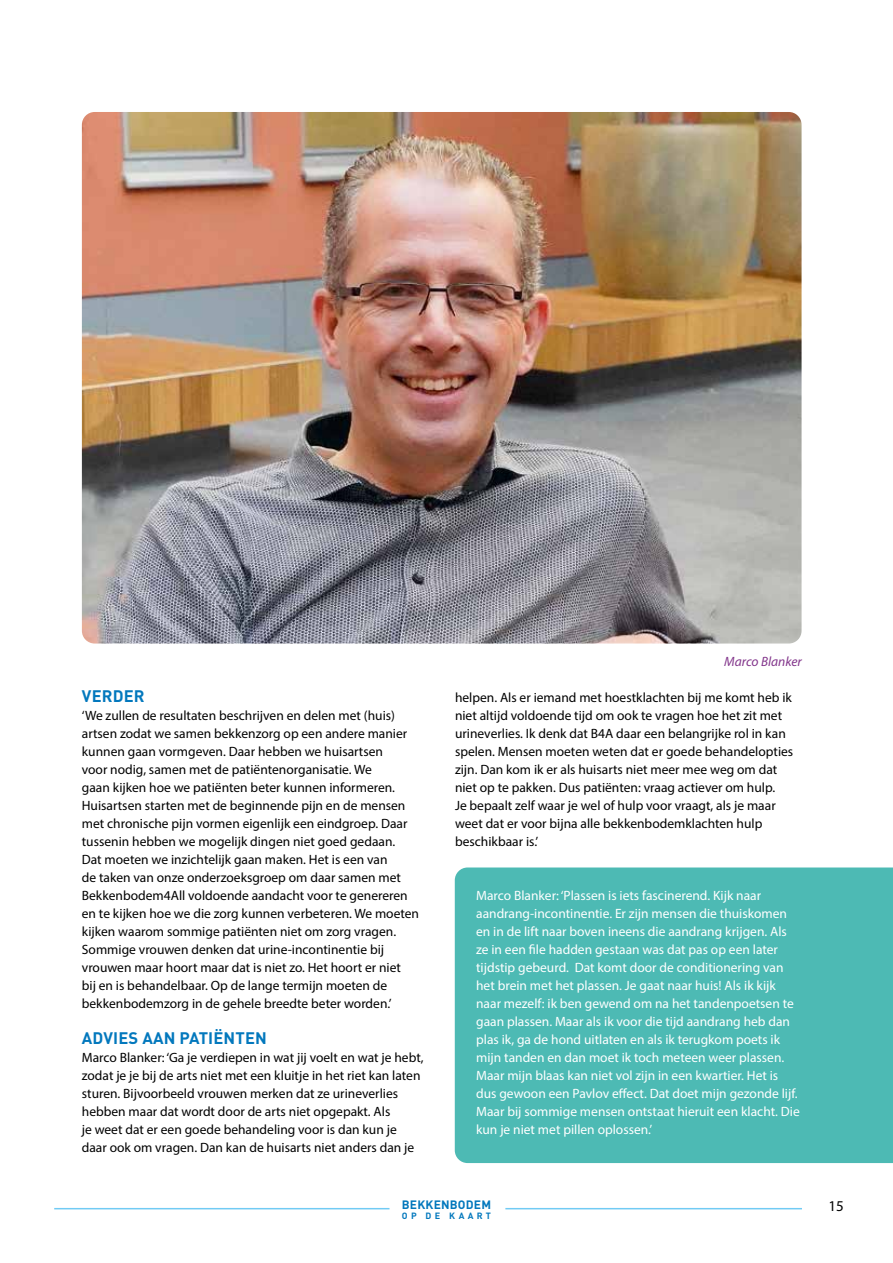
<style>
.page{position:relative;width:893px;height:1263px;background:#fff}
.page>*{position:absolute;margin:0;border:0;box-sizing:border-box;transform-origin:0 0}
.t1{font:700 16.5px "DIN Pro";letter-spacing:.01em;color:#0378bd}
.t2{font:15px "Myriad Pro";color:#000}
.t3{font:13.5px/18px "Myriad Pro";color:#000}
.t4{font:13.5px/18px "Myriad Pro";color:#fff}
.t5{font:italic 13.5px "Myriad Pro";color:#82358b}
.t6{font:700 12px "DIN Pro";letter-spacing:.015em;color:#0378bd}
.t7{font:700 9px "DIN Pro";letter-spacing:.37em;color:#0378bd}
</style>
<div class="page">
<hr style="left:54px;top:1208px;width:335px;height:1px;background:#71cbf4">
<hr style="left:505px;top:1208px;width:297px;height:1px;background:#71cbf4">
<img style="left:82px;top:112px;width:719px;height:531px">
<div style="left:455px;top:867px;width:438px;height:296px;background:#4dbab4"></div>
<p class="t1" style="left:82px;top:682px;width:64px">VERDER</p>
<p class="t3" style="left:82px;top:706px;width:339px">‘We zullen de resultaten beschrijven en delen met (huis) artsen zodat we samen bekkenzorg op een andere manier kunnen gaan vormgeven. Daar hebben we huisartsen<br>voor nodig, samen met de patiëntenorganisatie. We<br>gaan kijken hoe we patiënten beter kunnen informeren.<br>Huisartsen starten met de beginnende pijn en de mensen met chronische pijn vormen eigenlijk een eindgroep. Daar tussenin hebben we mogelijk dingen niet goed gedaan.<br>Dat moeten we inzichtelijk gaan maken. Het is een van<br>de taken van onze onderzoeksgroep om daar samen met Bekkenbodem4All voldoende aandacht voor te genereren en te kijken hoe we die zorg kunnen verbeteren. We moeten kijken waarom sommige patiënten niet om zorg vragen.<br>Sommige vrouwen denken dat urine-incontinentie bij vrouwen maar hoort maar dat is niet zo. Het hoort er niet<br>bij en is behandelbaar. Op de lange termijn moeten de bekkenbodemzorg in de gehele breedte beter worden.’</p>
<p class="t1" style="left:82px;top:1024px;width:187px">ADVIES AAN PATIËNTEN</p>
<p class="t3" style="left:82px;top:1048px;width:343px">Marco Blanker: ‘Ga je verdiepen in wat jij voelt en wat je hebt, zodat je je bij de arts niet met een kluitje in het riet kan laten sturen. Bijvoorbeeld vrouwen merken dat ze urineverlies hebben maar dat wordt door de arts niet opgepakt. Als<br>je weet dat er een goede behandeling voor is dan kun je daar ook om vragen. Dan kan de huisarts niet anders dan je</p>
<p class="t5" style="left:724px;top:653px;width:79px">Marco Blanker</p>
<p class="t3" style="left:455px;top:688px;width:340px">helpen. Als er iemand met hoestklachten bij me komt heb ik niet altijd voldoende tijd om ook te vragen hoe het zit met urineverlies. Ik denk dat B4A daar een belangrijke rol in kan spelen. Mensen moeten weten dat er goede behandelopties zijn. Dan kom ik er als huisarts niet meer mee weg om dat niet op te pakken. Dus patiënten: vraag actiever om hulp.<br>Je bepaalt zelf waar je wel of hulp voor vraagt, als je maar weet dat er voor bijna alle bekkenbodemklachten hulp beschikbaar is.’</p>
<p class="t4" style="left:476px;top:886px;width:325px">Marco Blanker: ‘Plassen is iets fascinerend. Kijk naar aandrang-incontinentie. Er zijn mensen die thuiskomen en in de lift naar boven ineens die aandrang krijgen. Als ze in een file hadden gestaan was dat pas op een later tijdstip gebeurd. Dat komt door de conditionering van het brein met het plassen. Je gaat naar huis! Als ik kijk naar mezelf: ik ben gewend om na het tandenpoetsen te gaan plassen. Maar als ik voor die tijd aandrang heb dan plas ik, ga de hond uitlaten en als ik terugkom poets ik mijn tanden en dan moet ik toch meteen weer plassen.<br>Maar mijn blaas kan niet vol zijn in een kwartier. Het is dus gewoon een Pavlov effect. Dat doet mijn gezonde lijf.<br>Maar bij sommige mensen ontstaat hieruit een klacht. Die kun je niet met pillen oplossen.’</p>
<p class="t6" style="left:402px;top:1194px;width:91px">BEKKENBODEM</p>
<p class="t2" style="left:828px;top:1197px;width:17px">15</p>
<p class="t7" style="left:402px;top:1208px;width:91px">OP DE KAART</p>
</div>
